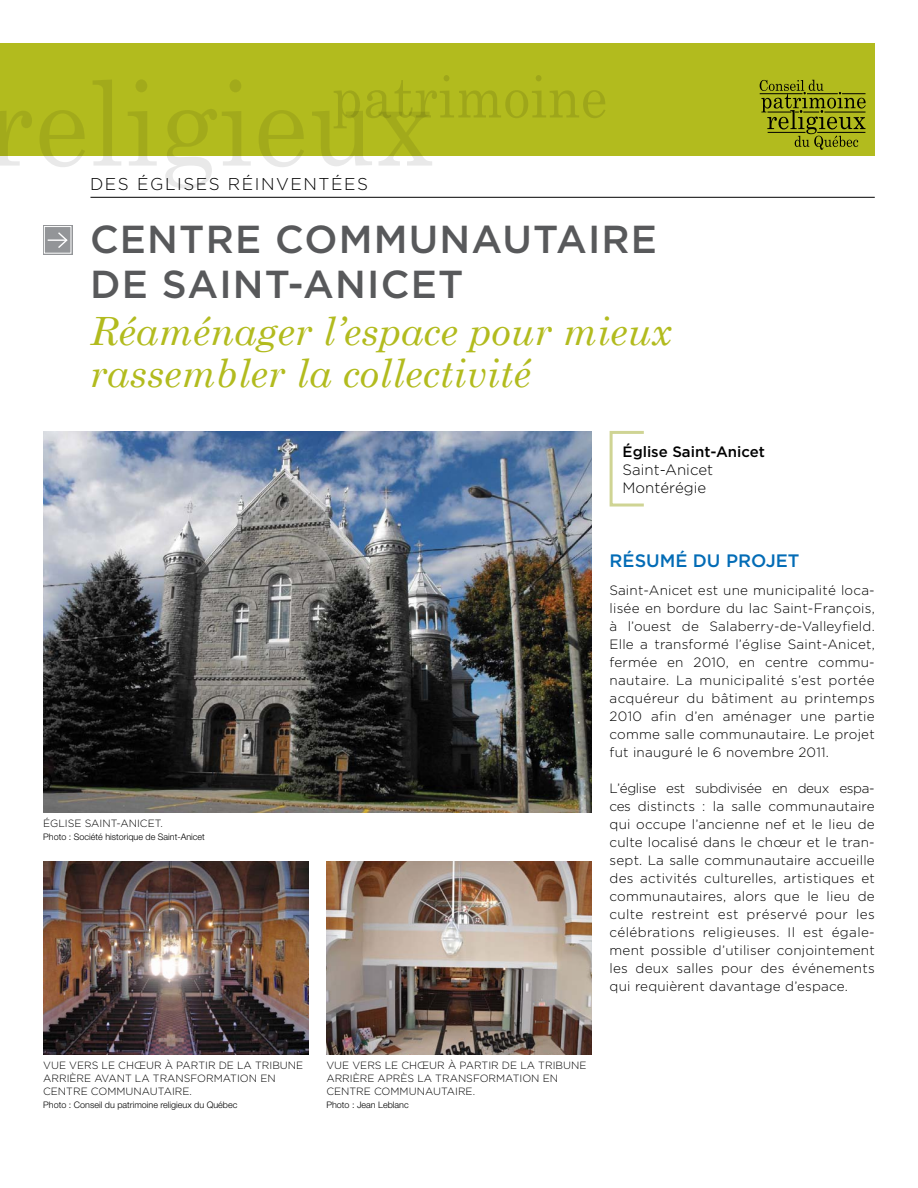
<style>
.page{position:relative;width:918px;height:1188px;background:#fff}
.page>*{position:absolute;margin:0;border:0;box-sizing:border-box;transform-origin:0 0}
.t1{font:italic 39px/42px "Century Schoolbook";color:#b2bb1e}
.t2{font:500 39px/45px "Gotham";letter-spacing:.03em;color:#58595b}
.t3{font:500 18px "Gotham";color:#036cb6}
.t4{font:300 17.1px "Gotham";color:#000}
.t5{font:300 15px/18px "Gotham";color:#000}
.t6{font:500 15px "Gotham";color:#000}
.t7{font:300 13.5px/18px "Gotham";letter-spacing:.015em;color:#000;text-align:justify}
.t8{font:300 10.5px/12.6px "Gotham";letter-spacing:.19em;color:#000}
.t9{font:300 9px "Helvetica Neue";color:#000}
</style>
<div class="page">
<div style="left:0;top:43px;width:875px;height:113px;background:#b2bb1e"></div>
<svg style="left:0;top:111px;width:32px;height:55px"></svg>
<svg style="left:40px;top:110px;width:45px;height:57px"></svg>
<svg style="left:93px;top:80px;width:28px;height:86px"></svg>
<svg style="left:128px;top:80px;width:29px;height:86px"></svg>
<svg style="left:165px;top:80px;width:86px;height:109px"></svg>
<svg style="left:259px;top:110px;width:45px;height:57px"></svg>
<svg style="left:312px;top:75px;width:293px;height:91px"></svg>
<div style="left:610px;top:431px;width:35px;height:76px;border:3px solid #cfd494"></div>
<svg style="left:43px;top:225px;width:30px;height:30px"></svg>
<hr style="left:90px;top:197px;width:785px;height:1px;background:#000">
<img style="left:43px;top:861px;width:265px;height:193px">
<img style="left:326px;top:861px;width:266px;height:193px">
<img style="left:43px;top:431px;width:549px;height:381px">
<svg style="left:760px;top:80px;width:106px;height:70px"></svg>
<p class="t4" style="left:90px;top:175px;width:13px">Des</p>
<p class="t4" style="left:137px;top:175px;width:40px">églises</p>
<p class="t4" style="left:228px;top:175px;width:116px">réi nventées</p>
<h1 class="t2" style="left:90px;top:216px;width:569px">CENTRE COMMUNAUTAIRE<br>DE SAINT-ANICET</h1>
<h1 class="t1" style="left:90px;top:309px;width:583px">Réaménager l’espace pour mieux rassembler la collectivité</h1>
<p class="t8" style="left:43px;top:817px;width:22px">Église</p>
<p class="t8" style="left:85px;top:817px;width:80px">Sai nt-Ani cet.</p>
<p class="t9" style="left:43px;top:832px;width:163px">Photo : Société historique de Saint-Anicet</p>
<p class="t6" style="left:623px;top:443px;width:144px">ÉGLISE SAINT-ANICET</p>
<p class="t5" style="left:623px;top:460px;width:92px">Saint-Anicet<br>Montérégie</p>
<h2 class="t3" style="left:610px;top:550px;width:191px">RÉSUMÉ DU PROJET</h2>
<p class="t7" style="left:610px;top:581px;width:267px">Saint-Anicet est une municipalité loca&shy;lisée en bordure du lac Saint-François, à l’ouest de Salaberry-de-Valleyfield.<br>Elle a transformé l’église Saint-Anicet, fermée en 2010, en centre commu&shy;nautaire. La municipalité s’est portée acquéreur du bâtiment au printemps 2010 afin d’en aménager une partie comme salle communautaire. Le projet fut inauguré le 6 novembre 2011.</p>
<p class="t7" style="left:610px;top:779px;width:267px">L’église est subdivisée en deux espa&shy;ces distincts : la salle communautaire qui occupe l’ancienne nef et le lieu de culte localisé dans le chœur et le tran&shy;sept. La salle communautaire accueille des activités culturelles, artistiques et communautaires, alors que le lieu de culte restreint est préservé pour les célébrations religieuses. Il est égale&shy;ment possible d’utiliser conjointement les deux salles pour des événements qui requièrent davantage d’espace.</p>
<p class="t8" style="left:43px;top:1059px;width:260px">Vue vers le chœur à parti r de la tri bune arri ère ava</p>
<p class="t8" style="left:43px;top:1072px;width:234px;text-indent:74px">nt la transformation en centre comm unautai re.</p>
<p class="t9" style="left:43px;top:1099px;width:196px">Photo : Conseil du patrimoine religieux du Québec</p>
<p class="t8" style="left:326px;top:1059px;width:260px">Vue vers le chœur à parti r de la tri bune arri ère après la transformation en centre comm unautai re.</p>
<p class="t9" style="left:326px;top:1099px;width:84px">Photo : Jean Leblanc</p>
</div>
